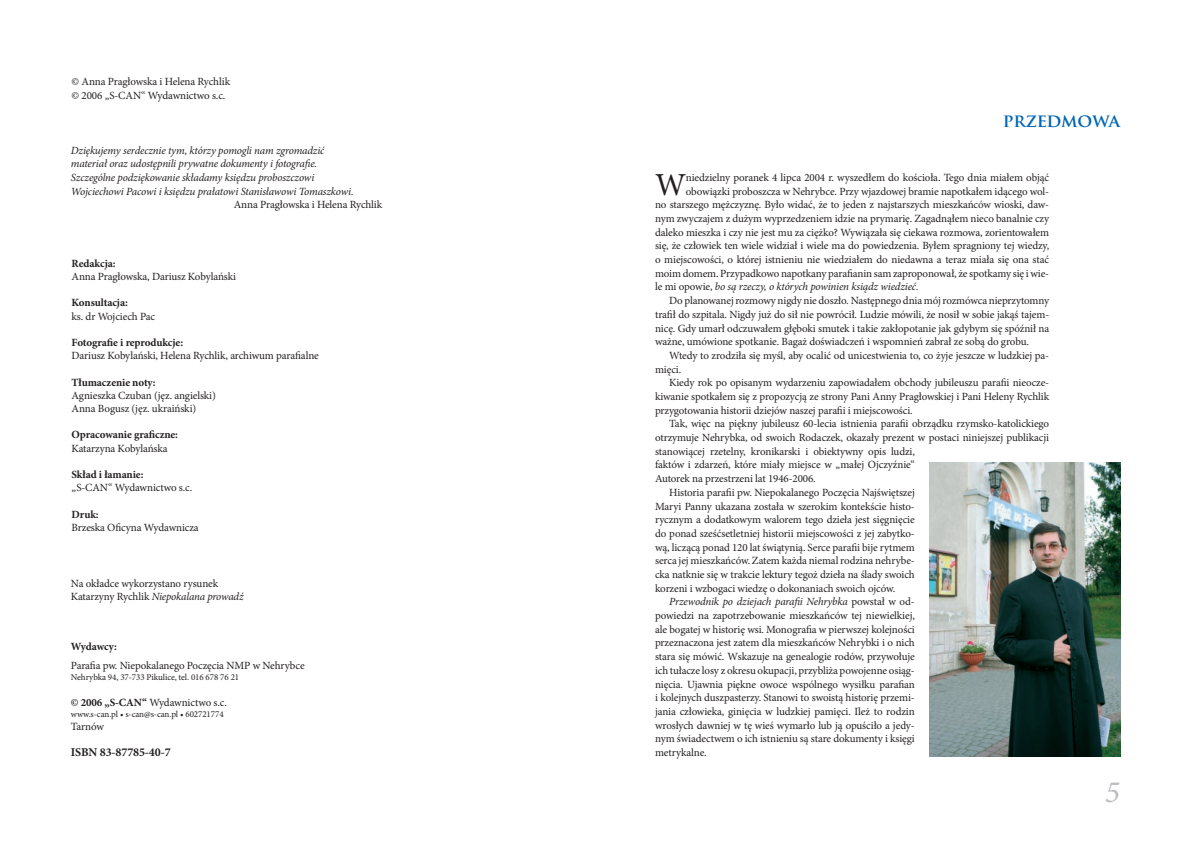
<style>
.page{position:relative;width:1191px;height:842px;background:#fff}
.page>*{position:absolute;margin:0;border:0;box-sizing:border-box;transform-origin:0 0}
.t1{font:32.1px "Minion Pro";color:#231f20}
.t2{font:700 18px "Trajan Pro";letter-spacing:-.01em;color:#0166b3}
.t3{font:700 12px "Minion Pro";letter-spacing:-.01em;color:#231f20}
.t4{font:11px/13.2px "Minion Pro";letter-spacing:-.01em;color:#231f20}
.t5{font:italic 11px/13.7px "Minion Pro";letter-spacing:-.015em;color:#231f20}
.t6{font:700 11px "Minion Pro";letter-spacing:-.01em;color:#231f20}
.t7{font:9px "Minion Pro";letter-spacing:-.01em;color:#231f20}
.s1{font-style:italic}
.s2{font-weight:700}
.s3{font-style:normal}
</style>
<div class="page">
<img style="left:929px;top:462px;width:191px;height:295px">
<p class="t4" style="left:72px;top:75px;width:160px;line-height:13.7px">© Anna Pragłowska i Helena Rychlik © 2006 „S-CAN“ Wydawnictwo s.c.</p>
<p class="t5" style="left:71px;top:143px;width:284px">Dziękujemy serdecznie tym, którzy pomogli nam zgromadzić materiał oraz udostępnili prywatne dokumenty i fotografie.<br>Szczególne podziękowanie składamy księdzu proboszczowi Wojciechowi Pacowi i księdzu prałatowi Stanisławowi Tomaszkowi.</p>
<p class="t4" style="left:234px;top:198px;width:150px">Anna Pragłowska i Helena Rychlik</p>
<p class="t6" style="left:72px;top:255px;width:45px">Redakcja:</p>
<p class="t4" style="left:72px;top:270px;width:166px">Anna Pragłowska, Dariusz Kobylański</p>
<p class="t6" style="left:72px;top:295px;width:58px">Konsultacja:</p>
<p class="t4" style="left:72px;top:309px;width:85px">ks. dr Wojciech Pac</p>
<p class="t6" style="left:72px;top:335px;width:113px">Fotografie i reprodukcje:</p>
<p class="t4" style="left:72px;top:349px;width:249px">Dariusz Kobylański, Helena Rychlik, archiwum parafialne</p>
<p class="t6" style="left:72px;top:374px;width:86px">Tłumaczenie noty:</p>
<p class="t4" style="left:72px;top:389px;width:146px">Agnieszka Czuban (jęz. angielski)<br>Anna Bogusz (jęz. ukraiński)</p>
<p class="t6" style="left:72px;top:427px;width:108px">Opracowanie graficzne:</p>
<p class="t4" style="left:72px;top:441px;width:98px">Katarzyna Kobylańska</p>
<p class="t6" style="left:72px;top:467px;width:73px">Skład i łamanie:</p>
<p class="t4" style="left:72px;top:481px;width:122px">„S-CAN“ Wydawnictwo s.c.</p>
<p class="t6" style="left:72px;top:506px;width:29px">Druk:</p>
<p class="t4" style="left:72px;top:521px;width:129px">Brzeska Oficyna Wydawnicza</p>
<p class="t4" style="left:71px;top:577px;width:174px">Na okładce wykorzystano rysunek<br>Katarzyny Rychlik <span class="s1">Niepokalana prowadź</span></p>
<p class="t6" style="left:71px;top:639px;width:48px">Wydawcy:</p>
<p class="t4" style="left:71px;top:659px;width:235px">Parafia pw. Niepokalanego Poczęcia NMP w Nehrybce</p>
<p class="t7" style="left:71px;top:671px;width:170px">Nehrybka 94, 37-733 Pikulice, tel. 016 678 76 21</p>
<p class="t4" style="left:71px;top:696px;width:158px"><span class="s2">© 2006 „S-CAN“</span> Wydawnictwo s.c.</p>
<p class="t7" style="left:71px;top:708px;width:154px">www.s-can.pl • s-can@s-can.pl • 602721774</p>
<p class="t4" style="left:71px;top:720px;width:35px">Tarnów</p>
<p class="t3" style="left:71px;top:743px;width:101px">ISBN 83-87785-40-7</p>
<h2 class="t2" style="left:1003px;top:109px;width:119px">PRZEDMOWA</h2>
<h1 class="t1" style="left:655px;top:163px;width:33px">W</h1>
<p class="t4" style="left:686px;top:171px;width:365px">niedzielny poranek 4 lipca 2004 r. wyszedłem do kościoła. Tego dnia miałem objąć</p>
<p class="t4" style="left:686px;top:185px;width:365px">obowiązki proboszcza w Nehrybce. Przy wjazdowej bramie napotkałem idącego wol-</p>
<p class="t4" style="left:655px;top:198px;width:396px">no starszego mężczyznę. Było widać, że to jeden z najstarszych mieszkańców wioski, daw-</p>
<p class="t4" style="left:655px;top:212px;width:396px">nym zwyczajem z dużym wyprzedzeniem idzie na prymarię. Zagadnąłem nieco banalnie czy</p>
<p class="t4" style="left:655px;top:226px;width:395px">daleko mieszka i czy nie jest mu za ciężko? Wywiązała się ciekawa rozmowa, zorientowałem</p>
<p class="t4" style="left:655px;top:239px;width:396px">się, że człowiek ten wiele widział i wiele ma do powiedzenia. Byłem spragniony tej wiedzy,</p>
<p class="t4" style="left:655px;top:253px;width:395px">o miejscowości, o której istnieniu nie wiedziałem do niedawna a teraz miała się ona stać</p>
<p class="t4" style="left:655px;top:267px;width:395px">moim domem. Przypadkowo napotkany parafianin sam zaproponował, że spotkamy się i wie-</p>
<p class="t5" style="left:655px;top:280px;width:265px"><span class="s3">le mi opowie,</span> bo są rzeczy, o których powinien ksiądz wiedzieć.</p>
<p class="t4" style="left:669px;top:294px;width:381px">Do planowanej rozmowy nigdy nie doszło<span class="s1">.</span> Następnego dnia mój rozmówca nieprzy-tomny</p>
<p class="t4" style="left:655px;top:308px;width:396px">trafił do szpitala. Nigdy już do sił nie powrócił. Ludzie mówili, że nosił w sobie jakąś tajem-</p>
<p class="t4" style="left:655px;top:321px;width:396px">nicę. Gdy umarł odczuwałem głęboki smutek i takie zakłopotanie jak gdybym się spóźnił na</p>
<p class="t4" style="left:655px;top:335px;width:375px">ważne, umówione spotkanie. Bagaż doświadczeń i wspomnień zabrał ze sobą do grobu.</p>
<p class="t4" style="left:669px;top:349px;width:381px">Wtedy to zrodziła się myśl, aby ocalić od unicestwienia to, co żyje jeszcze w ludzkiej pa-</p>
<p class="t4" style="left:655px;top:362px;width:28px">mięci.</p>
<p class="t4" style="left:669px;top:376px;width:381px">Kiedy rok po opisanym wydarzeniu zapowiadałem obchody jubileuszu parafii nieocze-</p>
<p class="t4" style="left:655px;top:390px;width:396px">kiwanie spotkałem się z propozycją ze strony Pani Anny Pragłowskiej i Pani Heleny Rychlik</p>
<p class="t4" style="left:655px;top:404px;width:259px">przygotowania historii dziejów naszej parafii i miejscowości.</p>
<p class="t4" style="left:669px;top:417px;width:381px">Tak, więc na piękny jubileusz 60-lecia istnienia parafii obrządku rzymsko-katolickiego</p>
<p class="t4" style="left:655px;top:431px;width:395px">otrzymuje Nehryb-ka, od swoich Rodaczek, okazały prezent w postaci niniejszej publikacji</p>
<p class="t4" style="left:655px;top:445px;width:261px">stanowiącej rzetelny, kronikarski i obiektywny opis ludzi,</p>
<p class="t4" style="left:655px;top:458px;width:261px">faktów i zdarzeń, które miały miejsce w „małej Ojczyźnie“</p>
<p class="t4" style="left:655px;top:472px;width:162px">Autorek na przestrzeni lat 1946-2006.</p>
<p class="t4" style="left:669px;top:486px;width:247px">Historia parafii pw. Niepokalanego Poczęcia Najświętszej</p>
<p class="t4" style="left:655px;top:499px;width:261px">Maryi Panny ukazana została w szerokim kontekście histo-</p>
<p class="t4" style="left:655px;top:513px;width:261px">rycznym a dodatkowym walorem tego dzieła jest sięgnięcie</p>
<p class="t4" style="left:655px;top:527px;width:261px">do ponad sześćsetletniej historii miejscowości z jej zabytko-</p>
<p class="t4" style="left:655px;top:540px;width:261px">wą, liczącą ponad 120 lat świątynią. Serce parafii bije rytmem</p>
<p class="t4" style="left:655px;top:554px;width:261px">serca jej mieszkańców. Zatem każda niemal rodzina nehrybe-</p>
<p class="t4" style="left:655px;top:568px;width:261px">cka natknie się w trakcie lektury tegoż dzieła na ślady swoich</p>
<p class="t4" style="left:655px;top:582px;width:242px">korzeni i wzbogaci wiedzę o doko-naniach swoich ojców.</p>
<p class="t5" style="left:669px;top:595px;width:240px">Przewodnik po dziejach parafii Nehrybka <span class="s3">powstał w od-</span></p>
<p class="t4" style="left:655px;top:609px;width:261px">powiedzi na zapotrzebowanie mieszkańców tej niewielkiej,</p>
<p class="t4" style="left:655px;top:623px;width:261px">ale bogatej w historię wsi. Monografia w pierwszej kolejności</p>
<p class="t4" style="left:655px;top:636px;width:261px">przeznaczona jest zatem dla mieszkańców Nehrybki i o nich</p>
<p class="t4" style="left:655px;top:650px;width:261px">stara się mówić. Wskazuje na genealogie rodów, przywołuje</p>
<p class="t4" style="left:655px;top:664px;width:261px">ich tułacze losy z okresu okupacji, przybliża powojenne osiąg-</p>
<p class="t4" style="left:655px;top:677px;width:261px">nięcia. Ujawnia piękne owoce wspólnego wysiłku parafian</p>
<p class="t4" style="left:655px;top:691px;width:261px">i kolejnych duszpasterzy. Stanowi to swoistą historię przemi-</p>
<p class="t4" style="left:655px;top:705px;width:261px">jania człowieka, ginięcia w ludzkiej pamięci. Ileż to ro- dzin</p>
<p class="t4" style="left:655px;top:718px;width:261px">wrosłych dawniej w tę wieś wymarło lub ją opuściło a jedy-</p>
<p class="t4" style="left:655px;top:732px;width:261px">nym świadectwem o ich istnieniu są stare dokumenty i księgi</p>
<p class="t4" style="left:655px;top:746px;width:53px">metrykalne.</p>
</div>
